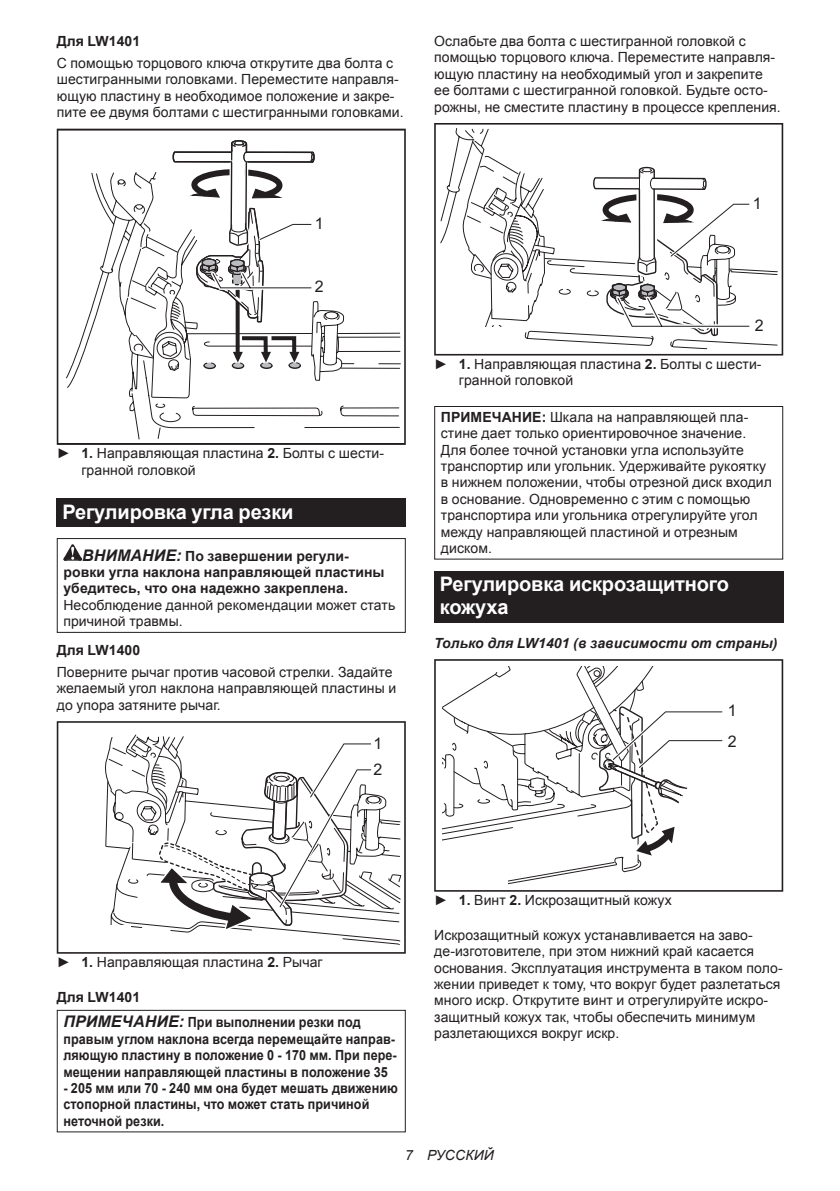
<style>
.page{position:relative;width:840px;height:1191px;background:#fff}
.page>*{position:absolute;margin:0;border:0;box-sizing:border-box;transform-origin:0 0}
.t1{font:700 20px/23.4px "Arial";letter-spacing:-.01em;color:#fff}
.t2{font:16px/26px "Arial";color:#231f20}
.t3{font:14px/16.4px "Arial";letter-spacing:.005em;color:#231f20}
.t4{font:700 14px/16.4px "Arial";letter-spacing:.005em;color:#231f20;scale:.9 1}
.t5{font:700 14px/16.4px "Arial";letter-spacing:.005em;color:#231f20}
.t6{font:italic 700 14px "Arial";letter-spacing:.005em;color:#231f20}
.t7{font:italic 14px "Arial";letter-spacing:.005em;color:#231f20}
.s1{font-weight:700}
.s2{font-style:italic;font-size:16px}
</style>
<div class="page">
<svg style="left:57px;top:129px;width:348px;height:316px"></svg>
<svg style="left:156px;top:139px;width:159px;height:286px"></svg>
<div style="left:57px;top:498px;width:348px;height:29px;background:#231f20"></div>
<svg style="left:63px;top:544px;width:19px;height:16px"></svg>
<div style="left:57px;top:538px;width:348px;height:95px;border:1px solid #231f20"></div>
<svg style="left:57px;top:721px;width:348px;height:232px"></svg>
<svg style="left:102px;top:721px;width:271px;height:214px"></svg>
<div style="left:57px;top:1009px;width:348px;height:123px;border:1px solid #231f20"></div>
<svg style="left:434px;top:123px;width:348px;height:232px"></svg>
<svg style="left:544px;top:123px;width:233px;height:232px"></svg>
<div style="left:434px;top:406px;width:348px;height:153px;border:1px solid #231f20"></div>
<div style="left:434px;top:571px;width:348px;height:52px;background:#231f20"></div>
<svg style="left:434px;top:659px;width:348px;height:232px"></svg>
<svg style="left:442px;top:666px;width:288px;height:225px"></svg>
<p class="t5" style="left:57px;top:33px;width:85px">Для LW1401</p>
<p class="t3" style="left:57px;top:55px;width:348px">С помощью торцового ключа открутите два болта с шестигранными головками. Переместите направля&shy;ющую пластину в необходимое положение и закре&shy;пите ее двумя болтами с шестигранными головками.</p>
<p class="t2" style="left:314px;top:210px;width:10px">1</p>
<p class="t2" style="left:314px;top:273px;width:10px">2</p>
<p class="t3" style="left:81px;top:445px;width:304px;text-indent:-25px">► <span class="s1">1.</span> Направляющая пластина <span class="s1">2.</span> Болты с шести&shy;гранной головкой</p>
<h1 class="t1" style="left:62px;top:500px;width:232px">Регулировка угла резки</h1>
<p class="t5" style="left:63px;top:548px;width:322px;text-indent:19px"><span class="s2">ВНИМАНИЕ:</span> По завершении регули&shy;ровки угла наклона направляющей пластины убедитесь, что она надежно закреплена.</p>
<p class="t3" style="left:63px;top:597px;width:333px">Несоблюдение данной рекомендации может стать причиной травмы.</p>
<p class="t5" style="left:57px;top:642px;width:85px">Для LW1400</p>
<p class="t3" style="left:57px;top:664px;width:341px">Поверните рычаг против часовой стрелки. Задайте желаемый угол наклона направляющей пластины и до упора затяните рычаг.</p>
<p class="t2" style="left:373px;top:731px;width:10px">1<br>2</p>
<p class="t3" style="left:434px;top:33px;width:348px">Ослабьте два болта с шестигранной головкой с помощью торцового ключа. Переместите направля&shy;ющую пластину на необходимый угол и закрепите ее болтами с шестигранной головкой. Будьте осто&shy;рожны, не сместите пластину в процессе крепления.</p>
<p class="t2" style="left:752px;top:190px;width:10px">1</p>
<p class="t2" style="left:754px;top:313px;width:10px">2</p>
<p class="t3" style="left:458px;top:356px;width:304px;text-indent:-25px">► <span class="s1">1.</span> Направляющая пластина <span class="s1">2.</span> Болты с шести&shy;гранной головкой</p>
<p class="t3" style="left:440px;top:409px;width:332px"><span class="s1">ПРИМЕЧАНИЕ:</span> Шкала на направляющей пла&shy;стине дает только ориентировочное значение.<br>Для более точной установки угла используйте транспортир или угольник. Удерживайте рукоятку в нижнем положении, чтобы отрезной диск входил в основание. Одновременно с этим с помощью транспортира или угольника отрегулируйте угол между направляющей пластиной и отрезным диском.</p>
<h1 class="t1" style="left:439px;top:573px;width:290px">Регулировка искрозащитного кожуха</h1>
<p class="t6" style="left:434px;top:633px;width:345px">Только для LW1401 (в зависимости от страны)</p>
<p class="t2" style="left:727px;top:696px;width:10px;line-height:30.4px">1<br>2</p>
<p class="t3" style="left:57px;top:954px;width:267px">► <span class="s1">1.</span> Направляющая пластина <span class="s1">2.</span> Рычаг</p>
<p class="t5" style="left:63px;top:984px;width:299px;line-height:25.6px;text-indent:-7px">Для LW1401<br><span class="s2">ПРИМЕЧАНИЕ:</span> При выполнении резки под</p>
<p class="t4" style="left:63px;top:1031px;width:372px">правым углом наклона всегда перемещайте направ&shy;ляющую пластину в положение 0 - 170 мм. При пере&shy;мещении направляющей пластины в положение 35</p>
<p class="t4" style="left:63px;top:1080px;width:373px">- 205 мм или 70 - 240 мм она будет мешать движению стопорной пластины, что может стать причиной неточной резки.</p>
<p class="t3" style="left:434px;top:892px;width:239px">► <span class="s1">1.</span> Винт <span class="s1">2.</span> Искрозащитный кожух</p>
<p class="t3" style="left:434px;top:926px;width:350px">Искрозащитный кожух устанавливается на заво&shy;де-изготовителе, при этом нижний край касается основания. Эксплуатация инструмента в таком поло&shy;жении приведет к тому, что вокруг будет разлетаться много искр. Открутите винт и отрегулируйте искро&shy;защитный кожух так, чтобы обеспечить минимум разлетающихся вокруг искр.</p>
<p class="t7" style="left:405px;top:1146px;width:90px">7 РУССКИЙ</p>
</div>
